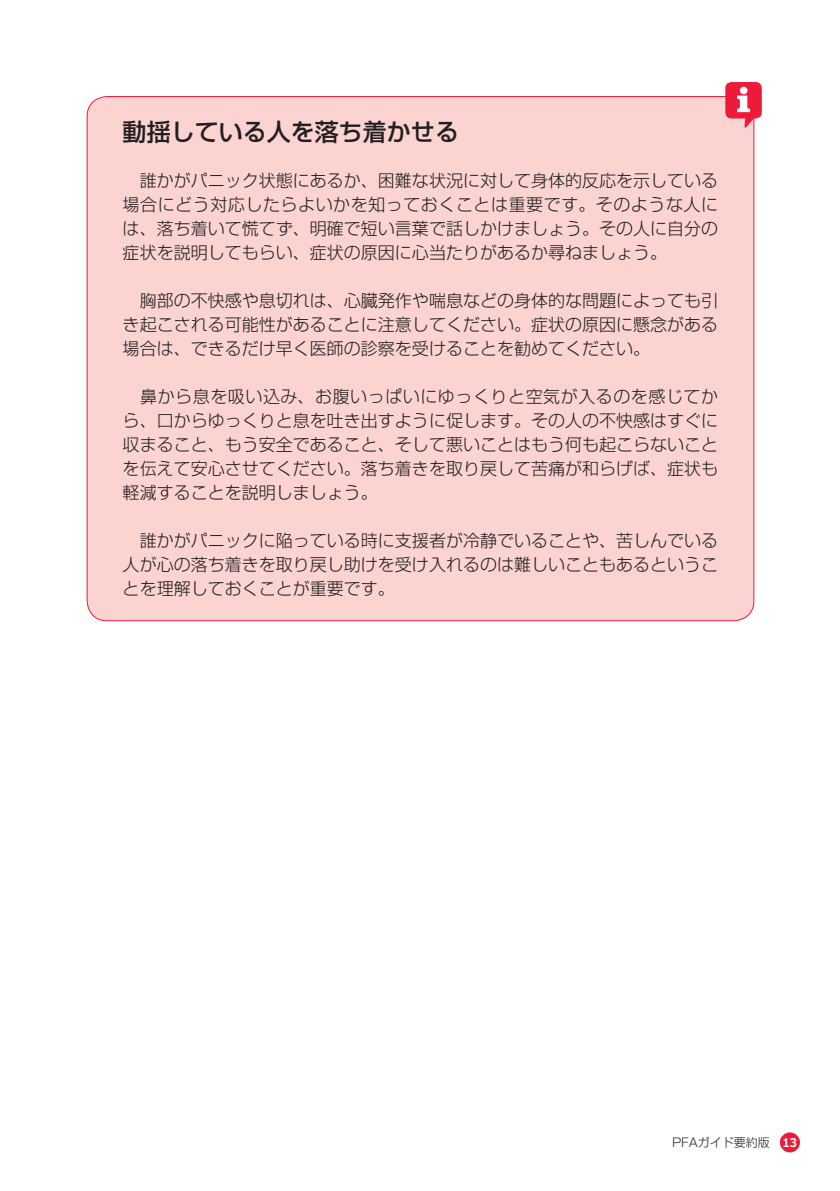
<style>
.page{position:relative;width:840px;height:1191px;background:#fff}
.page>*{position:absolute;margin:0;border:0;box-sizing:border-box;transform-origin:0 0}
.t1{font:500 24px "Shin Go Pr 6 N";color:#231f20}
.t2{font:300 17px/24px "Shin Go Pr 6 N";color:#231f20;text-align:justify}
.t3{font:300 12px "Shin Go Pr 6 N";color:#231f20}
.s1{font-family:"Meiryo";font-weight:700;color:#fff}
</style>
<div class="page">
<div style="left:87px;top:97px;width:666px;height:524px;background:#fbd3d1;border-radius:20px"></div>
<div style="left:724px;top:82px;width:37px;height:36px;background:#ed1a3a;border-radius:6px"></div>
<svg style="left:736px;top:87px;width:21px;height:42px"></svg>
<div style="left:779px;top:1132px;width:20px;height:20px;background:#ed1a3a;border-radius:50%"></div>
<h1 class="t1" style="left:123px;top:112px;width:337px">動揺している人を落ち着かせる</h1>
<p class="t2" style="left:123px;top:167px;width:596px">　誰かがパニック状態にあるか、困難な状況に対して身体的反応を示している場合にどう対応したらよいかを知っておくことは重要です。そのような人には、落ち着いて慌てず、明確で短い言葉で話しかけましょう。その人に自分の症状を説明してもらい、症状の原因に心当たりがあるか尋ねましょう。</p>
<p class="t2" style="left:123px;top:287px;width:596px">　胸部の不快感や息切れは、心臓発作や喘息などの身体的な問題によっても引き起こされる可能性があることに注意してください。症状の原因に懸念がある場合は、できるだけ早く医師の診察を受けることを勧めてください。</p>
<p class="t2" style="left:123px;top:383px;width:596px">　鼻から息を吸い込み、お腹いっぱいにゆっくりと空気が入るのを感じてから、口からゆっくりと息を吐き出すように促します。その人の不快感はすぐに収まること、もう安全であること、そして悪いことはもう何も起こらないことを伝えて安心させてください。落ち着きを取り戻して苦痛が和らげば、症状も軽減することを説明しましょう。</p>
<p class="t2" style="left:123px;top:527px;width:596px">　誰かがパニックに陥っている時に支援者が冷静でいることや、苦しんでいる人が心の落ち着きを取り戻し助けを受け入れるのは難しいこともあるということを理解しておくことが重要です。</p>
<p class="t3" style="left:671px;top:1132px;width:127px">PFAガイド要約版 <span class="s1">13</span></p>
</div>
